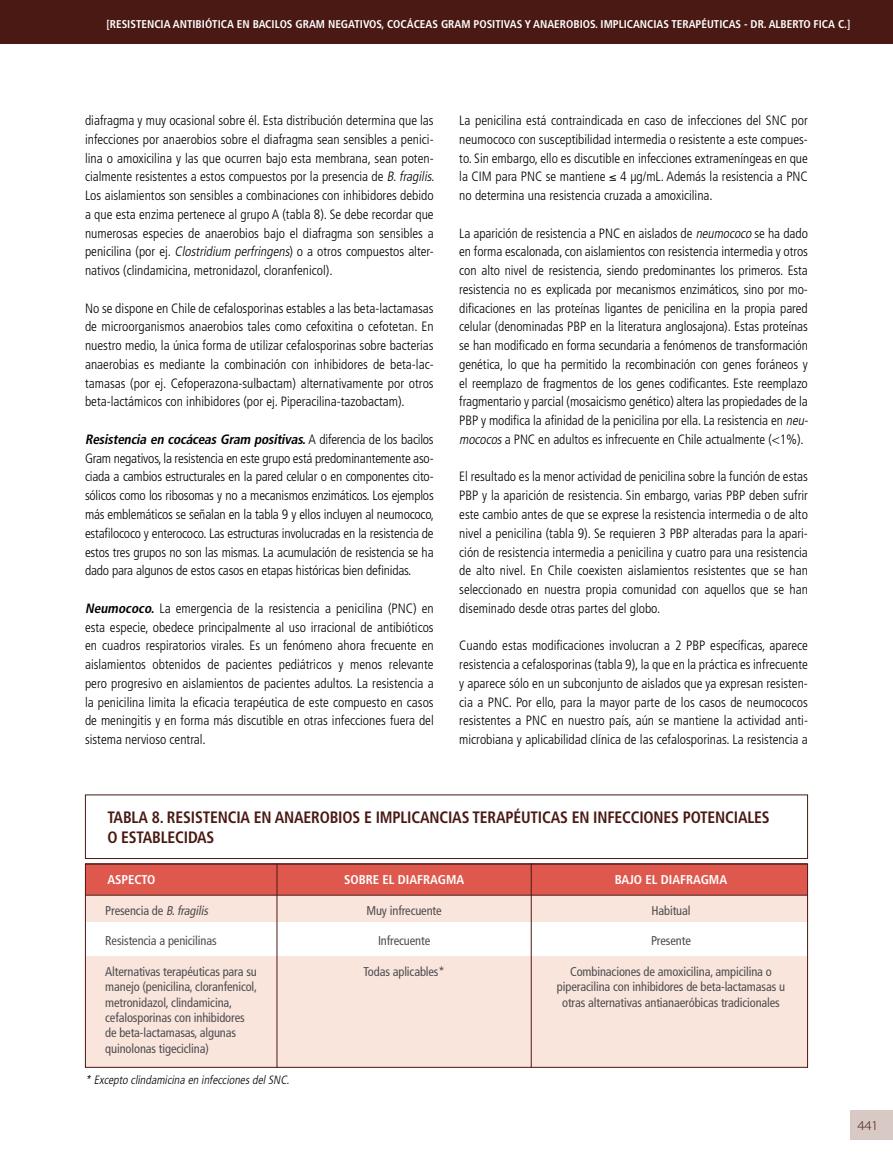
<style>
.page{position:relative;width:893px;height:1170px;background:#fff}
.page>*{position:absolute;margin:0;border:0;box-sizing:border-box;transform-origin:0 0}
.t1{font:700 condensed 16.5px "Frutiger";letter-spacing:-.01em;color:#4a1913;scale:.95 1}
.t2{font:300 condensed 13.5px/18.8px "Frutiger";letter-spacing:-.005em;color:#000;text-align:justify}
.t3{font:300 13.5px "Myriad Pro";color:#4a1913;scale:1.1 1}
.t4{font:condensed 12.75px/15.3px "Frutiger";letter-spacing:-.01em;color:#4d4d4f}
.t5{font:700 condensed 12.75px "Frutiger";color:#fff}
.t6{font:italic 300 condensed 12px "Frutiger";color:#000}
.t7{font:700 condensed 11.25px "Frutiger";color:#fff}
.s1{font-style:italic}
.s2{font-weight:700;font-style:italic}
</style>
<div class="page">
<div style="left:850px;top:1110px;width:43px;height:30px;background:#d8c9c5"></div>
<div style="left:0;top:0;width:893px;height:44px;background:#4a1913"></div>
<div style="left:85px;top:893px;width:722px;height:28px;background:#fae5dd"></div>
<div style="left:85px;top:955px;width:722px;height:112px;background:#fae5dd"></div>
<div style="left:85px;top:863px;width:722px;height:31px;background:#df584e"></div>
<div style="left:85px;top:863px;width:723px;height:204px;border:1px solid #4a1913"></div>
<hr style="left:277px;top:863px;width:1px;height:204px;background:#4a1913">
<hr style="left:531px;top:863px;width:1px;height:204px;background:#4a1913">
<hr style="left:85px;top:863px;width:722px;height:1px;background:#4a1913">
<hr style="left:85px;top:894px;width:722px;height:1px;background:#4a1913">
<p class="t7" style="left:106px;top:17px;width:16px">[RESISTENCIA</p>
<p class="t7" style="left:173px;top:17px;width:7px">ANTI</p>
<p class="t7" style="left:196px;top:17px;width:13px">BIÓTICA</p>
<p class="t7" style="left:237px;top:17px;width:29px">EN BACILOS</p>
<p class="t7" style="left:296px;top:17px;width:16px">GRAM</p>
<p class="t7" style="left:328px;top:17px;width:7px">NEGATIVOS</p>
<p class="t7" style="left:382px;top:17px;width:39px">, COCÁCEAS</p>
<p class="t7" style="left:441px;top:17px;width:16px">GRAM</p>
<p class="t7" style="left:474px;top:17px;width:13px">POSITIVAS</p>
<p class="t7" style="left:525px;top:17px;width:17px">Y ANAERO</p>
<p class="t7" style="left:573px;top:17px;width:52px">BIOS. IMPLICANCIAS</p>
<p class="t7" style="left:671px;top:17px;width:7px">TERA</p>
<p class="t7" style="left:696px;top:17px;width:18px">PÉUTICAS</p>
<p class="t7" style="left:744px;top:17px;width:50px">- DR. ALBERTO</p>
<p class="t7" style="left:814px;top:17px;width:12px">FICA</p>
<p class="t7" style="left:838px;top:17px;width:14px">C.]</p>
<p class="t2" style="left:85px;top:111px;width:353px;text-align:left">diafragma y muy ocasional sobre él. Esta distribución determina que las infecciones por anaerobios sobre el diafragma sean sensibles a penici&shy;lina o amoxicilina y las que ocurren bajo esta membrana, sean poten&shy;cialmente resistentes a estos compuestos por la presencia de <span class="s1">B.fragilis.<br></span>Los aislamientos son sensibles a combinaciones con inhibidores debido a que esta enzima pertenece al grupo A (tabla 8). Se debe recordar que numerosas especies de anaerobios bajo el diafragma son sensibles a penicilina (por ej. <span class="s1">Clostridium perfringens</span>) o a otros compuestos alter&shy;nativos (clindamicina, metronidazol, cloranfenicol).</p>
<p class="t2" style="left:85px;top:299px;width:350px">No se dispone en Chile de cefalosporinas estables a las beta-lactamasas de microorganismos anaerobios tales como cefoxitina o cefotetan. En nuestro medio, la única forma de utilizar cefalosporinas sobre bacterias anaerobias es mediante la combinación con inhibidores de beta-lac&shy;tamasas (por ej. Cefoperazona-sulbactam) alternativamente por otros beta-lactámicos con inhibidores (por ej. Piperacilina-tazobactam).</p>
<p class="t2" style="left:85px;top:430px;width:351px"><span class="s2">Resistencia en cocáceas Gram positivas.</span>A d i f e r e n c i a d e l o s b a c i l o s Gram negativos, la resistencia en este grupo está predominantemente aso&shy;ciada a cambios estructurales en la pared celular o en componentes cito&shy;sólicos como los ribosomas y no a mecanismos enzimáticos. Los ejemplos más emblemáticos se señalan en la tabla 9 y ellos incluyen al neumococo, estafilococo y enterococo. Las estructuras involucradas en la resistencia de estos tres grupos no son las mismas. La acumulación de resistencia se ha dado para algunos de estos casos en etapas históricas bien definidas.</p>
<p class="t2" style="left:85px;top:599px;width:350px"><span class="s2">Neumococo.</span> La emergencia de la resistencia a penicilina (PNC) en esta especie, obedece principalmente al uso irracional de antibióticos en cuadros respiratorios virales. Es un fenómeno ahora frecuente en aislamientos obtenidos de pacientes pediátricos y menos relevante pero progresivo en aislamientos de pacientes adultos. La resistencia a la penicilina limita la eficacia terapéutica de este compuesto en casos de meningitis y en forma más discutible en otras infecciones fuera del sistema nervioso central.</p>
<p class="t2" style="left:459px;top:111px;width:350px">La penicilina está contraindicada en caso de infecciones del SNC por neumococo con susceptibilidad intermedia o resistente a este compues&shy;to. Sin embargo, ello es discutible en infecciones extrameníngeas en que la CIM para PNC se mantiene ≤ 4 μg/mL. Además la resistencia a PNC no determina una resistencia cruzada a amoxicilina.</p>
<p class="t2" style="left:459px;top:224px;width:353px;text-align:left">La aparición de resistencia a PNC en aislados de <span class="s1">neumococo</span> se ha dado en forma escalonada, con aislamientos con resistencia intermedia y otros con alto nivel de resistencia, siendo predominantes los primeros. Esta resistencia no es explicada por mecanismos enzimáticos, sino por mo&shy;dificaciones en las proteínas ligantes de penicilina en la propia pared celular (denominadas PBP en la literatura anglosajona). Estas proteínas se han modificado en forma secundaria a fenómenos de transformación genética, lo que ha permitido la recombinación con genes foráneos y el reemplazo de fragmentos de los genes codificantes. Este reemplazo fragmentario y parcial (mosaicismo genético) altera las propiedades de la PBP y modifica la afinidad de la penicilina por ella. La resistencia en <span class="s1">neu&shy;mococos</span>a PNC en adultos es infrecuente en Chile actualmente (&lt;1%).</p>
<p class="t2" style="left:459px;top:467px;width:350px">El resultado es la menor actividad de penicilina sobre la función de estas PBP y la aparición de resistencia. Sin embargo, varias PBP deben sufrir este cambio antes de que se exprese la resistencia intermedia o de alto nivel a penicilina (tabla 9). Se requieren 3 PBP alteradas para la apari&shy;ción de resistencia intermedia a penicilina y cuatro para una resistencia de alto nivel. En Chile coexisten aislamientos resistentes que se han seleccionado en nuestra propia comunidad con aquellos que se han diseminado desde otras partes del globo.</p>
<p class="t2" style="left:459px;top:636px;width:350px">Cuando estas modificaciones involucran a 2 PBP específicas, aparece resistencia a cefalosporinas (tabla 9), la que en la práctica es infrecuente y aparece sólo en un subconjunto de aislados que ya expresan resisten&shy;cia a PNC. Por ello, para la mayor parte de los casos de neumococos resistentes a PNC en nuestro país, aún se mantiene la actividad anti&shy;microbiana y aplicabilidad clínica de las cefalosporinas. La resistencia a</p>
<p class="t1" style="left:107px;top:807px;width:81px">TABLA 8. RESISTENCIA</p>
<p class="t1" style="left:254px;top:807px;width:33px">EN ANAERO</p>
<p class="t1" style="left:330px;top:807px;width:84px">BIOS EIMPLICANCIAS</p>
<p class="t1" style="left:472px;top:807px;width:10px">TERA</p>
<p class="t1" style="left:505px;top:807px;width:26px">PÉUTICAS</p>
<p class="t1" style="left:572px;top:807px;width:32px">EN INFECCIONES</p>
<p class="t1" style="left:683px;top:807px;width:18px">POTENCIALES</p>
<p class="t1" style="left:107px;top:827px;width:24px">O ESTA</p>
<p class="t1" style="left:152px;top:827px;width:18px">BLECIDAS</p>
<p class="t5" style="left:107px;top:872px;width:29px">ASPECTO</p>
<p class="t5" style="left:344px;top:872px;width:63px">SOBRE EL DIAFRAGMA</p>
<p class="t5" style="left:615px;top:872px;width:55px">BAJOEL DIAFRAGMA</p>
<p class="t4" style="left:105px;top:902px;width:107px">Presencia de <span class="s1">B.fragilis</span></p>
<p class="t4" style="left:105px;top:933px;width:113px">Resistencia a penicilinas</p>
<p class="t4" style="left:105px;top:963px;width:154px">Alternativas terapéuticas para su manejo (penicilina, cloranfenicol, metronidazol, clindamicina, cefalosporinas con inhibidores de beta-lactamasas, algunas quinolonas tigeciclina)</p>
<p class="t6" style="left:85px;top:1073px;width:208px">* Excepto clindamicina en infeccionesdelSNC.</p>
<p class="t4" style="left:366px;top:902px;width:77px">Muy infrecuente</p>
<p class="t4" style="left:378px;top:933px;width:54px">Infrecuente</p>
<p class="t4" style="left:363px;top:963px;width:83px">Todas aplicables*</p>
<p class="t4" style="left:651px;top:902px;width:41px">Habitual</p>
<p class="t4" style="left:651px;top:933px;width:41px">Presente</p>
<p class="t4" style="left:557px;top:963px;width:230px;text-align:center">Combinaciones de amoxicilina, ampicilina o piperacilina con inhibidores de beta-lactamasas u otras alternativas antianaeróbicas tradicionales</p>
<p class="t3" style="left:857px;top:1117px;width:21px">441</p>
</div>
